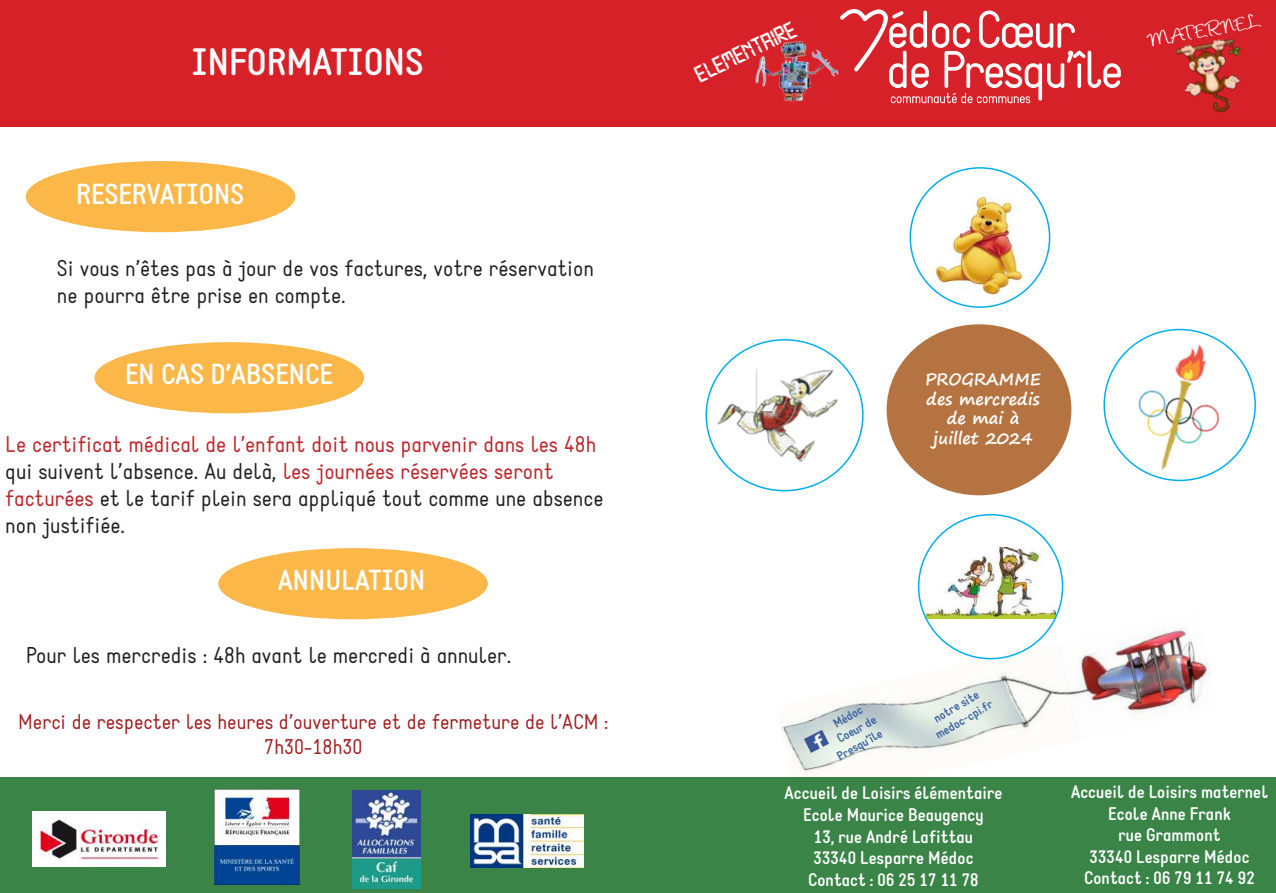
<style>
.page{position:relative;width:1276px;height:893px;background:#fff}
.page>*{position:absolute;margin:0;border:0;box-sizing:border-box;transform-origin:0 0}
.t1{font:700 37.5px "Static";color:#fff}
.t2{font:700 28.5px "Static";color:#fff}
.t3{font:700 23.85px "Technology";color:#fff}
.t4{font:22.8px "Angelina";color:#fff;scale:1.13 1}
.t5{font:22.5px/27px "Static";color:#be242a}
.t6{font:22.5px/27px "Static";color:#231f20}
.t7{font:21px/25.2px "Static";color:#a01f21;text-align:center}
.t8{font:700 18px/21.6px "Static";color:#fff;text-align:center}
.t9{font:700 16.35px/19.6px "Segoe Print";color:#fff;text-align:center}
.t10{font:700 12.6px/15.1px "Static";color:#38619f;text-align:center}
.s1{color:#231f20}
</style>
<div class="page">
<img style="left:781px;top:612px;width:430px;height:163px">
<div style="left:0;top:0;width:1276px;height:126px;background:#d62128"></div>
<div style="left:26px;top:161px;width:269px;height:71px;background:#fbb747;border-radius:50%"></div>
<div style="left:94px;top:342px;width:270px;height:71px;background:#fbb747;border-radius:50%"></div>
<div style="left:218px;top:548px;width:270px;height:71px;background:#fbb747;border-radius:50%"></div>
<div style="left:886px;top:324px;width:185px;height:171px;background:#b57342;border-radius:50%"></div>
<div style="left:0;top:777px;width:1276px;height:116px;background:#3a8448"></div>
<img style="left:353px;top:790px;width:67px;height:99px">
<img style="left:470px;top:814px;width:113px;height:53px">
<img style="left:33px;top:811px;width:133px;height:56px">
<img style="left:215px;top:790px;width:85px;height:95px">
<img style="left:1175px;top:38px;width:66px;height:75px">
<svg style="left:840px;top:9px;width:280px;height:94px"></svg>
<img style="left:755px;top:18px;width:137px;height:85px">
<img style="left:804px;top:730px;width:25px;height:23px">
<img style="left:1105px;top:328px;width:149px;height:154px">
<img style="left:711px;top:365px;width:130px;height:103px">
<img style="left:919px;top:187px;width:119px;height:118px">
<img style="left:926px;top:548px;width:129px;height:71px">
<h1 class="t1" style="left:191px;top:40px;width:234px">INFORMATIONS</h1>
<h2 class="t2" style="left:76px;top:177px;width:169px">RESERVATIONS</h2>
<p class="t6" style="left:57px;top:255px;width:538px">Si vous n’êtes pas à jour de vos factures, votre réservation ne pourra être prise en compte.</p>
<h2 class="t2" style="left:125px;top:357px;width:210px">EN CAS D’ABSENCE</h2>
<p class="t5" style="left:5px;top:431px;width:599px">Le certificat médical de l’enfant doit nous parvenir dans les 48h <span class="s1">qui suivent l’absence. Au delà,</span> les journées réservées seront facturées <span class="s1">et le tarif plein sera appliqué tout comme une absence non justifiée.</span></p>
<h2 class="t2" style="left:278px;top:563px;width:149px">ANNULATION</h2>
<p class="t6" style="left:26px;top:642px;width:487px">Pour les mercredis : 48h avant le mercredi à annuler.</p>
<p class="t7" style="left:18px;top:709px;width:591px">Merci de respecter les heures d’ouverture et de fermeture de l’ACM :<br>7h30-18h30</p>
<h3 class="t3" style="left:692px;top:66px;width:110px;rotate:-26deg">ELEMENTAIRE</h3>
<p class="t4" style="left:1147px;top:30px;width:100px;rotate:-10deg">MATERNEL</p>
<p class="t9" style="left:925px;top:369px;width:117px">PROGRAMME des mercredis de mai à juillet 2024</p>
<p class="t10" style="left:830px;top:718px;width:33px;rotate:-30deg">Médoc</p>
<p class="t10" style="left:834px;top:733px;width:45px;rotate:-30deg">Coeur de</p>
<p class="t10" style="left:834px;top:751px;width:52px;rotate:-30deg">Presqu’île</p>
<p class="t10" style="left:925px;top:716px;width:66px;rotate:-30deg">notre site medoc-cpi.fr</p>
<p class="t8" style="left:784px;top:783px;width:219px">Accueil de Loisirs élémentaire<br>Ecole Maurice Beaugency<br>13, rue André Lafittau<br>33340 Lesparre Médoc<br>Contact : 06 25 17 11 78</p>
<p class="t8" style="left:1071px;top:781px;width:199px">Accueil de Loisirs maternel<br>Ecole Anne Frank<br>rue Grammont<br>33340 Lesparre Médoc<br>Contact : 06 79 11 74 92</p>
</div>
